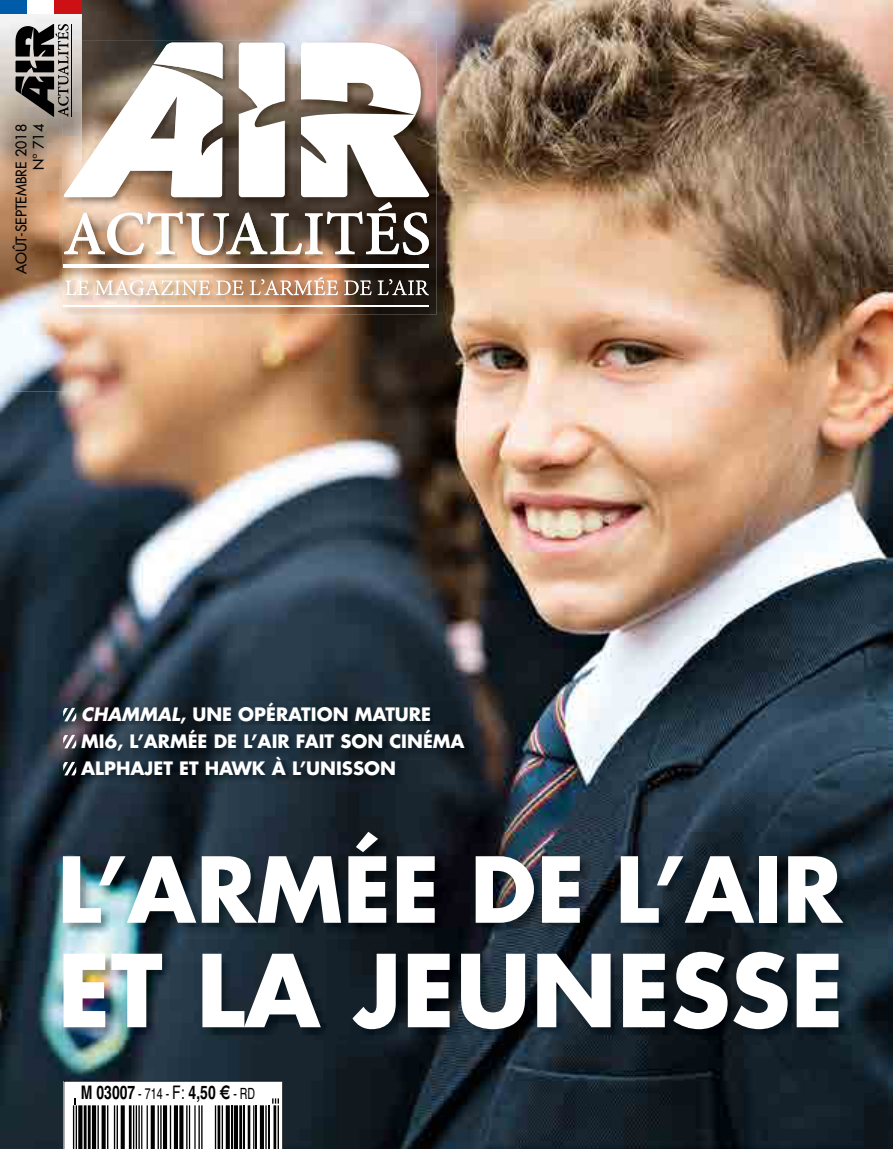
<style>
.page{position:relative;width:893px;height:1149px;background:#fff}
.page>*{position:absolute;margin:0;border:0;box-sizing:border-box;transform-origin:0 0}
.t1{font:700 97.5px "Futura Std";color:#fff}
.t2{font:700 88.2px "Futura Std";color:#fff}
.t3{font:56.85px "Ean P35 N0";color:#000}
.t4{font:700 18.75px "Helvetica";color:#000;scale:.75 1}
.t5{font:700 18px/27px "Futura Std";color:#fff}
.t6{font:500 14.25px/17.1px "Futura Std";color:#000;text-align:right}
.s1{font-style:italic}
.s2{font-weight:400;font-size:15.45px}
.s3{font-weight:400}
.s4{font-family:"Euro"}
</style>
<div class="page">
<img style="left:0;top:0;width:893px;height:1148px">
<img style="left:62px;top:701px;width:410px;height:82px">
<svg style="left:63px;top:707px;width:13px;height:14px"></svg>
<svg style="left:63px;top:734px;width:13px;height:14px"></svg>
<svg style="left:63px;top:761px;width:13px;height:14px"></svg>
<img style="left:82px;top:41px;width:354px;height:273px">
<hr style="left:64px;top:265px;width:365px;height:3px;background:#fff">
<hr style="left:64px;top:305px;width:365px;height:2px;background:#fff">
<img style="left:0;top:14px;width:82px;height:377px">
<hr style="left:64px;top:265px;width:18px;height:3px;background:#fff">
<svg style="left:64px;top:305px;width:18px;height:2px"></svg>
<svg style="left:65px;top:277px;width:364px;height:18px;background:#c0a691"></svg>
<div style="left:0;top:0;width:28px;height:14px;background:#005ba9"></div>
<div style="left:28px;top:0;width:27px;height:14px;background:#fff"></div>
<div style="left:55px;top:0;width:27px;height:14px;background:#cd1013"></div>
<img style="left:16px;top:24px;width:414px;height:231px">
<hr style="left:71px;top:24px;width:1px;height:93px;background:#000">
<svg style="left:64px;top:1080px;width:219px;height:68px"></svg>
<img style="left:63px;top:832px;width:791px;height:207px">
<p class="t6" style="left:13px;top:274px;width:151px;rotate:-90deg">AOÛT-SEPTEMBRE 2018<br>N° 714</p>
<p class="t5" style="left:81px;top:700px;width:385px"><span class="s1">CHAMMAL</span>, UNE OPÉRATION MATURE<br>MI6, L’ARMÉE DE L’AIR FAIT SON CINÉMA<br>ALPHAJET ET HAWK À L’UNISSON</p>
<h2 class="t2" style="left:57px;top:830px;width:787px">L’ARMÉE DE L’AIR</h2>
<h1 class="t1" style="left:57px;top:925px;width:788px">ET LA JEUNESSE</h1>
<p class="t4" style="left:81px;top:1076px;width:234px">M 03007 <span class="s2">- 714 -</span> <span class="s3">F:</span> 4,50 <span class="s4">E</span> <span class="s2">- RD</span></p>
<h3 class="t3" style="left:73px;top:1097px;width:214px">’:HIKNKA=\UYZU\:?k@h@b@o@a"</h3>
</div>
